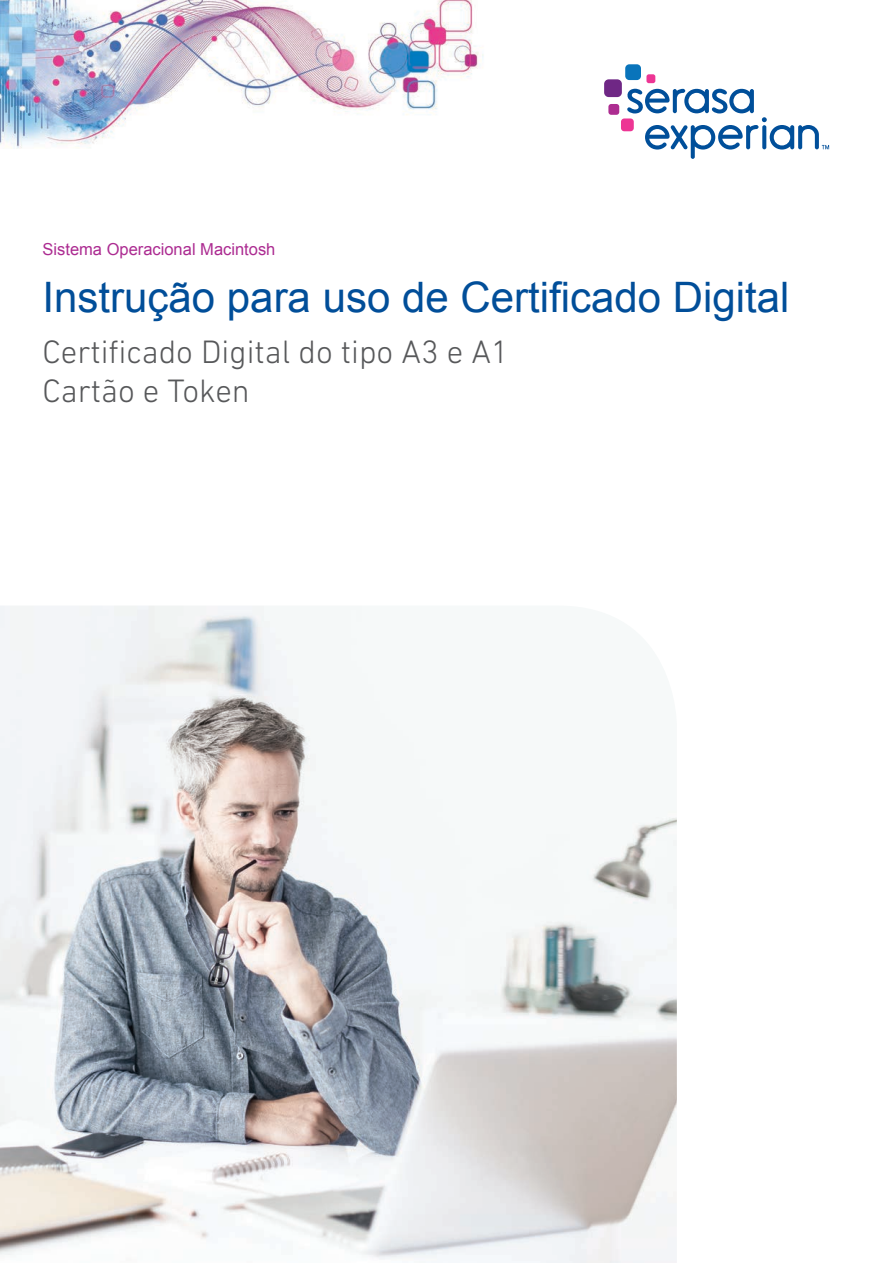
<style>
.page{position:relative;width:893px;height:1263px;background:#fff}
.page>*{position:absolute;margin:0;border:0;box-sizing:border-box;transform-origin:0 0}
.t1{font:42px "Arial";color:#014e99}
.t2{font:300 33px/39px "DIN Next LT Pro";color:#57585a}
.t3{font:16.5px "Arial";color:#ac2b91}
</style>
<div class="page">
<img style="left:0;top:0;width:484px;height:149px">
<div style="left:625px;top:64px;width:16px;height:16px;background:#0974bb;border-radius:4px"></div>
<div style="left:604px;top:79px;width:18px;height:18px;background:#6f2785;border-radius:5px"></div>
<div style="left:608px;top:104px;width:11px;height:11px;background:#ad2d91;border-radius:3px"></div>
<div style="left:621px;top:118px;width:13px;height:13px;background:#ed3594;border-radius:3px"></div>
<div style="left:646px;top:74px;width:9px;height:9px;background:#ed3594;border-radius:2px"></div>
<svg style="left:627px;top:89px;width:202px;height:70px"></svg>
<img style="left:0;top:606px;width:677px;height:657px">
<p class="t3" style="left:43px;top:239px;width:234px">Sistema Operacional Macintosh</p>
<p class="t1" style="left:43px;top:270px;width:748px">Instrução para uso de Certificado Digital</p>
<p class="t2" style="left:43px;top:332px;width:468px">Certificado Digital do tipo A3 e A1<br>Cartão e Token</p>
</div>
